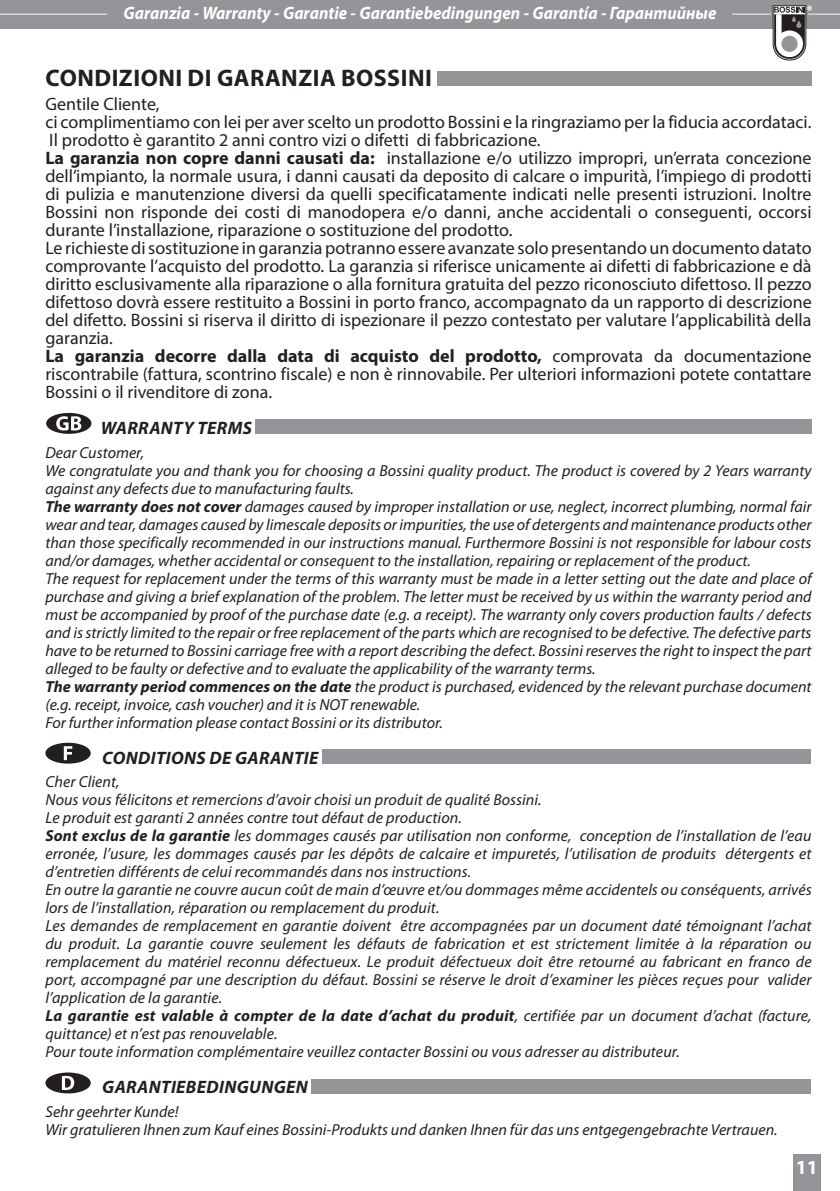
<style>
.page{position:relative;width:840px;height:1191px;background:#fff}
.page>*{position:absolute;margin:0;border:0;box-sizing:border-box;transform-origin:0 0}
.t1{font:700 24px "Myriad Pro";letter-spacing:.02em;color:#231f20}
.t2{font:700 20px "Myriad Pro";color:#fff}
.t3{font:18px/18px "Myriad Pro";color:#231f20}
.t4{font:italic 700 18px "Myriad Pro";color:#fff;scale:.93 1}
.t5{font:italic 700 18px "Myriad Pro";letter-spacing:.02em;color:#231f20}
.t6{font:italic 16px/18px "Myriad Pro";color:#231f20}
.s1{font-weight:700}
</style>
<div class="page">
<div style="left:0;top:0;width:839px;height:28px;background:#939598"></div>
<hr style="left:0;top:13px;width:839px;height:2px;background:#dcddde">
<div style="left:792px;top:1154px;width:28px;height:37px;background:#939598"></div>
<hr style="left:771px;top:12px;width:36px;height:3px;background:#939598">
<svg style="left:772px;top:6px;width:39px;height:54px"></svg>
<div style="left:108px;top:6px;width:623px;height:17px;background:#939598"></div>
<div style="left:437px;top:72px;width:374px;height:14px;background:#939598"></div>
<svg style="left:46px;top:413px;width:45px;height:21px"></svg>
<div style="left:255px;top:420px;width:556px;height:14px;background:#939598"></div>
<svg style="left:45px;top:742px;width:46px;height:21px"></svg>
<div style="left:322px;top:749px;width:487px;height:14px;background:#939598"></div>
<svg style="left:45px;top:1072px;width:46px;height:21px"></svg>
<div style="left:311px;top:1079px;width:499px;height:14px;background:#939598"></div>
<p class="t4" style="left:123px;top:7px;width:638px">Garanzia - Warranty - Garantie - Garantiebedingungen - Garantía - Гарантийные</p>
<h1 class="t1" style="left:46px;top:69px;width:387px">CONDIZIONI DI GARANZIA BOSSINI</h1>
<p class="t3" style="left:45px;top:97px;width:767px">Gentile Cliente,<br>ci complimentiamo con lei per aver scelto un prodotto Bossini e la ringraziamo per la fiducia accordataci.<br>Il prodotto è garantito 2 anni contro vizi o difetti di fabbricazione.<br><span class="s1">La garanzia non copre danni causati da:</span> installazione e/o utilizzo impropri, un’errata concezione dell’impianto, la normale usura, i danni causati da deposito di calcare o impurità, l’impiego di prodotti di pulizia e manutenzione diversi da quelli specificatamente indicati nelle presenti istruzioni. Inoltre Bossini non risponde dei costi di manodopera e/o danni, anche accidentali o conseguenti, occorsi durante l’installazione, riparazione o sostituzione del prodotto.<br>Le richieste di sostituzione in garanzia potranno essere avanzate solo presentando un documento datato comprovante l’acquisto del prodotto. La garanzia si riferisce unicamente ai difetti di fabbricazione e dà diritto esclusivamente alla riparazione o alla fornitura gratuita del pezzo riconosciuto difettoso. Il pezzo difettoso dovrà essere restituito a Bossini in porto franco, accompagnato da un rapporto di descrizione del difetto. Bossini si riserva il diritto di ispezionare il pezzo contestato per valutare l’applicabilità della garanzia.<br><span class="s1">La garanzia decorre dalla data di acquisto del prodotto,</span> comprovata da documentazione riscontrabile (fattura, scontrino fiscale) e non è rinnovabile. Per ulteriori informazioni potete contattare Bossini o il rivenditore di zona.</p>
<p class="t5" style="left:101px;top:421px;width:153px">WARRANTY TERMS</p>
<p class="t6" style="left:45px;top:445px;width:767px">Dear Customer,<br>We congratulate you and thank you for choosing a Bossini quality product. The product is covered by 2 Years warranty against any defects due to manufacturing faults.<br><span class="s1">The warranty does not cover</span> damages caused by improper installation or use, neglect, incorrect plumbing, normal fair wear and tear, damages caused by limescale deposits or impurities, the use of detergents and maintenance products other than those specifically recommended in our instructions manual. Furthermore Bossini is not responsible for labour costs and/or damages, whether accidental or consequent to the installation, repairing or replacement of the product.<br>The request for replacement under the terms of this warranty must be made in a letter setting out the date and place of purchase and giving a brief explanation of the problem. The letter must be received by us within the warranty period and must be accompanied by proof of the purchase date (e.g. a receipt). The warranty only covers production faults / defects and is strictly limited to the repair or free replacement of the parts which are recognised to be defective. The defective parts have to be returned to Bossini carriage free with a report describing the defect. Bossini reserves the right to inspect the part alleged to be faulty or defective and to evaluate the applicability of the warranty terms.<br><span class="s1">The warranty period commences on the date</span> the product is purchased, evidenced by the relevant purchase document (e.g. receipt, invoice, cash voucher) and it is NOT renewable.<br>For further information please contact Bossini or its distributor.</p>
<p class="t5" style="left:102px;top:751px;width:217px">CONDITIONS DE GARANTIE</p>
<p class="t6" style="left:45px;top:774px;width:767px">Cher Client,<br>Nous vous félicitons et remercions d’avoir choisi un produit de qualité Bossini.<br>Le produit est garanti 2 années contre tout défaut de production.<br><span class="s1">Sont exclus de la garantie</span> les dommages causés par utilisation non conforme, conception de l’installation de l’eau erronée, l’usure, les dommages causés par les dépôts de calcaire et impuretés, l’utilisation de produits détergents et d’entretien différents de celui recommandés dans nos instructions.<br>En outre la garantie ne couvre aucun coût de main d’œuvre et/ou dommages même accidentels ou conséquents, arrivés lors de l’installation, réparation ou remplacement du produit.<br>Les demandes de remplacement en garantie doivent être accompagnées par un document daté témoignant l’achat du produit. La garantie couvre seulement les défauts de fabrication et est strictement limitée à la réparation ou remplacement du matériel reconnu défectueux. Le produit défectueux doit être retourné au fabricant en franco de port, accompagné par une description du défaut. Bossini se réserve le droit d’examiner les pièces reçues pour valider l’application de la garantie.<br><span class="s1">La garantie est valable à compter de la date d’achat du produit</span>, certifiée par un document d’achat (facture, quittance) et n’est pas renouvelable.<br>Pour toute information complémentaire veuillez contacter Bossini ou vous adresser au distributeur.</p>
<p class="t5" style="left:102px;top:1080px;width:207px">GARANTIEBEDINGUNGEN</p>
<p class="t6" style="left:45px;top:1104px;width:733px">Sehr geehrter Kunde!<br>Wir gratulieren Ihnen zum Kauf eines Bossini-Produkts und danken Ihnen für das uns entgegengebrachte Vertrauen.</p>
<p class="t2" style="left:795px;top:1159px;width:24px">11</p>
</div>
